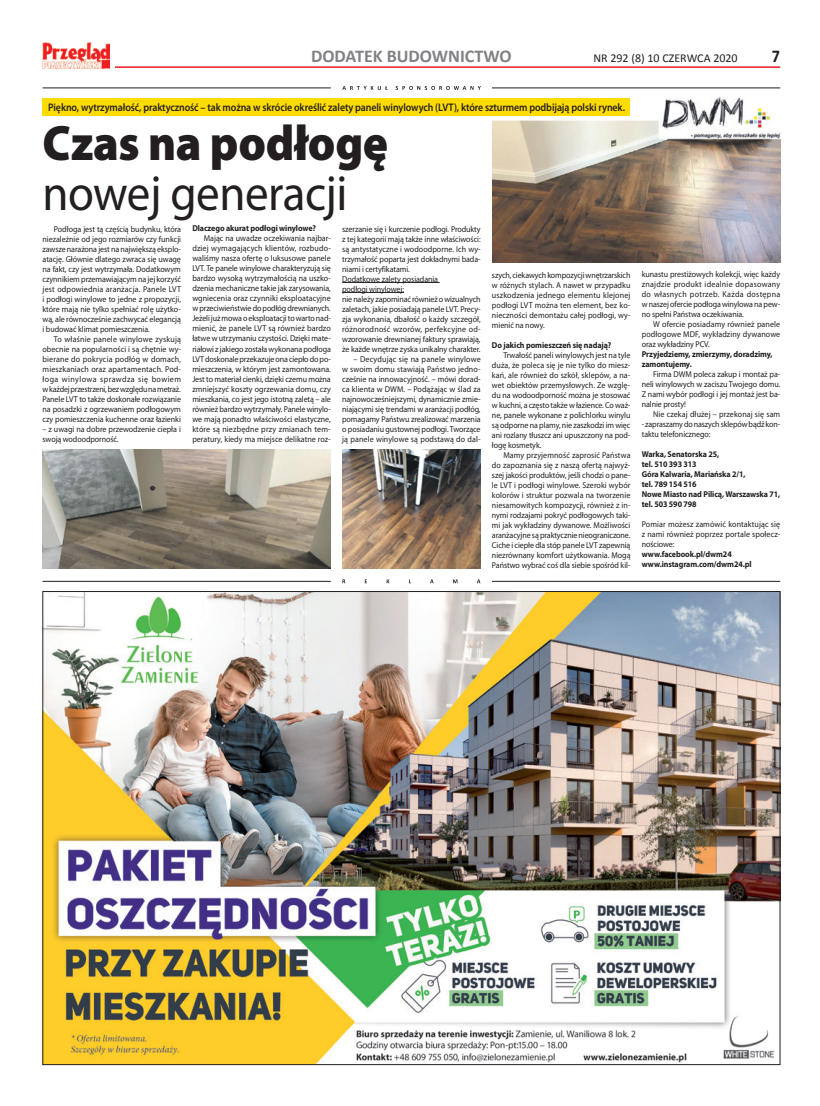
<style>
.page{position:relative;width:820px;height:1106px;background:#fff}
.page>*{position:absolute;margin:0;border:0;box-sizing:border-box;transform-origin:0 0}
.t1{font:50px "Myriad Pro";letter-spacing:-.01em;color:#231f20;scale:.94 1}
.t2{font:900 50px "Myriad Pro";letter-spacing:-.01em;color:#231f20;scale:.94 1}
.t3{font:700 18px "Calibri";color:#808285}
.t4{font:700 18px "Calibri";color:#231f20;scale:.9 1}
.t5{font:12px "Calibri";color:#231f20}
.t6{font:600 11px "Myriad Pro";letter-spacing:-.01em;color:#231f20;scale:.9 1}
.t7{font:8.5px/10px "Myriad Pro";letter-spacing:-.01em;color:#231f20;text-align:justify;scale:.94 1}
.t8{font:700 8.5px/10px "Myriad Pro";letter-spacing:-.01em;color:#231f20;scale:.94 1}
.t9{font:8.5px "Myriad Pro";letter-spacing:.01em;color:#231f20;scale:.94 1}
</style>
<div class="page">
<hr style="left:43px;top:66px;width:737px;height:2px;background:#ee1d23">
<div style="left:43px;top:42px;width:71px;height:26px;background:#fff"></div>
<img style="left:43px;top:42px;width:67px;height:26px">
<hr style="left:342px;top:282px;width:97px;height:1px;background:#231f20">
<hr style="left:342px;top:292px;width:62px;height:1px;background:#231f20">
<img style="left:492px;top:98px;width:288px;height:164px">
<img style="left:43px;top:449px;width:288px;height:119px">
<img style="left:342px;top:449px;width:138px;height:119px">
<div style="left:43px;top:99px;width:586px;height:17px;background:#ffdc01"></div>
<img style="left:45px;top:593px;width:733px;height:469px">
<svg style="left:342px;top:86px;width:138px;height:4px"></svg>
<hr style="left:43px;top:88px;width:288px;height:1px;background:#231f20">
<hr style="left:492px;top:88px;width:288px;height:1px;background:#231f20">
<svg style="left:342px;top:579px;width:138px;height:4px"></svg>
<hr style="left:43px;top:581px;width:288px;height:1px;background:#231f20">
<hr style="left:492px;top:581px;width:288px;height:1px;background:#231f20">
<h2 class="t3" style="left:311px;top:45px;width:202px">DODATEK BUDOWNICTWO</h2>
<h3 class="t5" style="left:593px;top:51px;width:146px">NR 292 (8) 10 CZERWCA 2020</h3>
<h2 class="t4" style="left:771px;top:45px;width:11px">7</h2>
<p class="t6" style="left:48px;top:101px;width:642px">Piękno, wytrzymałość, praktyczność – tak można w skrócie określić zalety paneli winylowych (LVT), które szturmem podbijają polski rynek.</p>
<h1 class="t2" style="left:43px;top:115px;width:369px">Czas na podłogę</h1>
<h1 class="t1" style="left:43px;top:166px;width:326px">nowej generacji</h1>
<p class="t7" style="left:43px;top:224px;width:149px;text-indent:11px">Podłoga jest tą częścią budynku, która niezależnie od jego rozmiarów czy funkcji zawsze narażona jest na największą eksplo&shy;atację. Głównie dlatego zwraca się uwagę na fakt, czy jest wytrzymała. Dodatkowym czynnikiem przemawiającym na jej korzyść jest odpowiednia aranżacja. Panele LVT i podłogi winylowe to jedne z propozycji, które mają nie tylko spełniać rolę użytko&shy;wą, ale równocześnie zachwycać elegancją i budować klimat pomieszczenia.</p>
<p class="t7" style="left:43px;top:334px;width:149px;text-indent:11px">To właśnie panele winylowe zyskują obecnie na popularności i są chętnie wy&shy;bierane do pokrycia podłóg w domach, mieszkaniach oraz apartamentach. Pod&shy;łoga winylowa sprawdza się bowiem w każdej przestrzeni, bez względu na metraż.<br>Panele LVT to także doskonałe rozwiązanie na posadzki z ogrzewaniem podłogowym czy pomieszczenia kuchenne oraz łazienki</p>
<p class="t7" style="left:43px;top:424px;width:149px">– z uwagi na dobre przewodzenie ciepła i swoją wodoodporność.</p>
<p class="t8" style="left:192px;top:224px;width:133px">Dlaczego akurat podłogi winylowe?</p>
<p class="t7" style="left:192px;top:234px;width:149px;text-indent:11px">Mając na uwadze oczekiwania najbar&shy;dziej wymagających klientów, rozbudo&shy;waliśmy nasza ofertę o luksusowe panele LVT. Te panele winylowe charakteryzują się bardzo wysoką wytrzymałością na uszko&shy;dzenia mechaniczne takie jak zarysowania, wgniecenia oraz czynniki eksploatacyjne w przeciwieństwie do podłóg drewnianych.<br>Jeżeli już mowa o eksploatacji to warto nad&shy;mienić, że panele LVT są również bardzo łatwe w utrzymaniu czystości. Dzięki mate&shy;riałowi z jakiego została wykonana podłoga LVT doskonale przekazuje ona ciepło do po&shy;mieszczenia, w którym jest zamontowana.<br>Jest to materiał cienki, dzięki czemu można zmniejszyć koszty ogrzewania domu, czy mieszkania, co jest jego istotną zaletą – ale również bardzo wytrzymały. Panele winylo&shy;we mają ponadto właściwości elastyczne, które są niezbędne przy zmianach tem&shy;peratury, kiedy ma miejsce delikatne roz-</p>
<p class="t7" style="left:342px;top:224px;width:149px;text-align:left">szerzanie się i kurczenie podłogi. Produkty z tej kategorii mają także inne właściwości: są antystatyczne i wodoodporne. Ich wy&shy;trzymałość poparta jest dokładnymi bada&shy;niami i certyfikatami.<br>Dodatkowe zalety posiadania<br>podłogi winylowej:<br>nie należy zapominać również o wizualnych zaletach, jakie posiadają panele LVT. Precy&shy;zja wykonania, dbałość o każdy szczegół, różnorodność wzorów, perfekcyjne od&shy;wzorowanie drewnianej faktury sprawiają, że każde wnętrze zyska unikalny charakter.</p>
<p class="t7" style="left:342px;top:354px;width:149px;text-indent:11px">– Decydując się na panele winylowe w swoim domu stawiają Państwo jedno&shy;cześnie na innowacyjność. – mówi dorad&shy;ca klienta w DWM. – Podążając w ślad za najnowocześniejszymi, dynamicznie zmie&shy;niającymi się trendami w aranżacji podłóg, pomagamy Państwu zrealizować marzenia o posiadaniu gustownej podłogi. Tworzące ją panele winylowe są podstawą do dal-</p>
<p class="t7" style="left:492px;top:270px;width:149px">szych, ciekawych kompozycji wnętrzarskich w różnych stylach. A nawet w przypadku uszkodzenia jednego elementu klejonej podłogi LVT można ten element, bez ko&shy;nieczności demontażu całej podłogi, wy&shy;mienić na nowy.</p>
<p class="t8" style="left:492px;top:340px;width:128px">Do jakich pomieszczeń się nadają?</p>
<p class="t7" style="left:492px;top:350px;width:149px;text-indent:11px">Trwałość paneli winylowych jest na tyle duża, że poleca się je nie tylko do miesz&shy;kań, ale również do szkół, sklepów, a na&shy;wet obiektów przemysłowych. Ze wzglę&shy;du na wodoodporność można je stosować w kuchni, a często także w łazience. Co waż&shy;ne, panele wykonane z polichlorku winylu są odporne na plamy, nie zaszkodzi im więc ani rozlany tłuszcz ani upuszczony na pod&shy;łogę kosmetyk.</p>
<p class="t7" style="left:492px;top:450px;width:149px;text-indent:11px">Mamy przyjemność zaprosić Państwa do zapoznania się z naszą ofertą najwyż&shy;szej jakości produktów, jeśli chodzi o pane&shy;le LVT i podłogi winylowe. Szeroki wybór kolorów i struktur pozwala na tworzenie niesamowitych kompozycji, również z in&shy;nymi rodzajami pokryć podłogowych taki&shy;mi jak wykładziny dywanowe. Możliwości aranżacyjne są praktycznie nieograniczone.<br>Ciche i ciepłe dla stóp panele LVT zapewnią niezrównany komfort użytkowania. Mogą Państwo wybrać coś dla siebie spośród kil-</p>
<p class="t7" style="left:641px;top:269px;width:149px">kunastu prestiżowych kolekcji, więc każdy znajdzie produkt idealnie dopasowany do własnych potrzeb. Każda dostępna w naszej ofercie podłoga winylowa na pew&shy;no spełni Państwa oczekiwania.</p>
<p class="t7" style="left:641px;top:319px;width:149px;text-indent:11px">W ofercie posiadamy również panele podłogowe MDF, wykładziny dywanowe oraz wykładziny PCV.</p>
<p class="t8" style="left:641px;top:349px;width:141px">Przyjedziemy, zmierzymy, doradzimy, zamontujemy.</p>
<p class="t7" style="left:641px;top:369px;width:149px;text-indent:11px">Firma DWM poleca zakup i montaż pa&shy;neli winylowych w zaciszu Twojego domu.<br>Z nami wybór podłogi i jej montaż jest ba&shy;nalnie prosty!</p>
<p class="t9" style="left:653px;top:409px;width:137px">Nie czekaj dłużej – przekonaj się sam</p>
<p class="t7" style="left:641px;top:419px;width:149px">- zapraszamy do naszych sklepów bądź kon&shy;taktu telefonicznego:</p>
<p class="t8" style="left:641px;top:449px;width:149px">Warka, Senatorska 25,<br>tel. 510 393 313<br>Góra Kalwaria, Mariańska 2/1,<br>tel. 789 154 516<br>Nowe Miasto nad Pilicą, Warszawska 71, tel. 503 590 798</p>
<p class="t7" style="left:641px;top:519px;width:149px">Pomiar możesz zamówić kontaktując się z nami również poprzez portale społecz&shy;nościowe:</p>
<p class="t8" style="left:641px;top:549px;width:118px">www.facebook.pl/dwm24 www.instagram.com/dwm24.pl</p>
</div>
